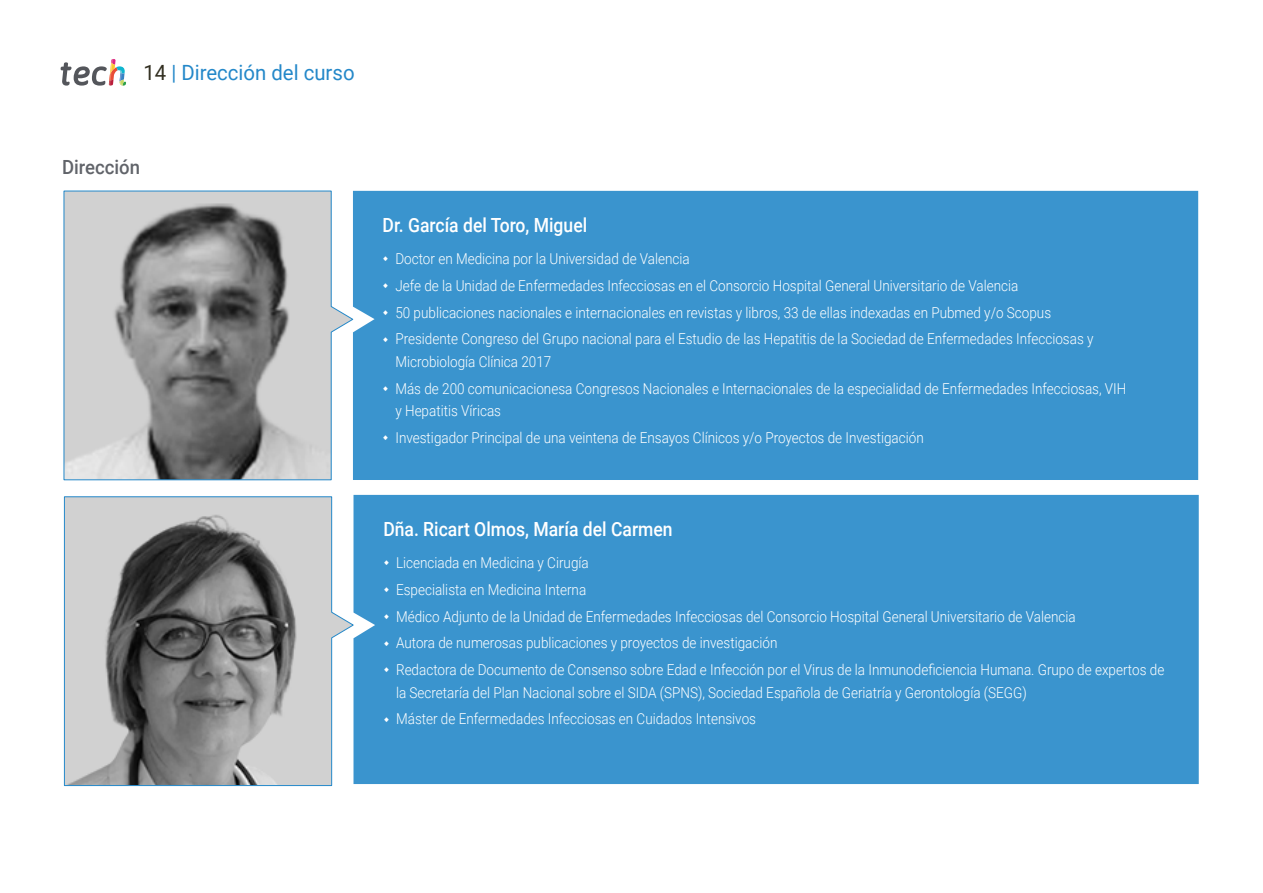
<style>
.page{position:relative;width:1263px;height:893px;background:#fff}
.page>*{position:absolute;margin:0;border:0;box-sizing:border-box;transform-origin:0 0}
.t1{font:21px "Roboto";color:#2488c9}
.t2{font:500 19.5px "Roboto";color:#fff;scale:.9 1}
.t3{font:500 19.5px "Roboto";color:#61646a;scale:.95 1}
.t4{font:300 15px/26.7px "Roboto";color:#fff;scale:.9 1}
.s1{color:#312e20}
</style>
<div class="page">
<svg style="left:61px;top:59px;width:65px;height:27px"></svg>
<div style="left:353px;top:191px;width:845px;height:289px;background:#3a94ce"></div>
<div style="left:353px;top:495px;width:846px;height:289px;background:#3a94ce"></div>
<svg style="left:64px;top:191px;width:289px;height:289px"></svg>
<svg style="left:64px;top:496px;width:290px;height:290px"></svg>
<svg style="left:384px;top:256px;width:4px;height:5px"></svg>
<svg style="left:384px;top:283px;width:4px;height:5px"></svg>
<svg style="left:384px;top:310px;width:4px;height:5px"></svg>
<svg style="left:384px;top:337px;width:4px;height:5px"></svg>
<svg style="left:384px;top:386px;width:4px;height:5px"></svg>
<svg style="left:384px;top:435px;width:4px;height:5px"></svg>
<svg style="left:384px;top:560px;width:5px;height:5px"></svg>
<svg style="left:384px;top:587px;width:5px;height:5px"></svg>
<svg style="left:384px;top:614px;width:5px;height:5px"></svg>
<svg style="left:384px;top:641px;width:5px;height:5px"></svg>
<svg style="left:384px;top:667px;width:5px;height:5px"></svg>
<svg style="left:384px;top:717px;width:5px;height:5px"></svg>
<h1 class="t1" style="left:144px;top:57px;width:213px"><span class="s1">14</span> | Dirección del curso</h1>
<h2 class="t3" style="left:62px;top:153px;width:84px">Dirección</h2>
<h2 class="t2" style="left:383px;top:212px;width:229px">Dr. García del Toro, Miguel</h2>
<p class="t4" style="left:395px;top:245px;width:777px">Doctor en Medicina por la Universidad de Valencia<br>Jefe de la Unidad de Enfermedades Infecciosas en el Consorcio Hospital General Universitario de Valencia<br>50 publicaciones nacionales e internacionales en revistas y libros, 33 de ellas indexadas en Pubmed y/o Scopus Presidente Congreso del Grupo nacional para el Estudio de las Hepatitis de la Sociedad de Enfermedades Infecciosas y</p>
<p class="t4" style="left:395px;top:347px;width:814px">Microbiología Clínica 2017<br>Más de 200 comunicacionesa Congresos Nacionales e Internacionales de la especialidad de Enfermedades Infecciosas, VIH</p>
<p class="t4" style="left:395px;top:397px;width:589px">y Hepatitis Víricas<br>Investigador Principal de una veintena de Ensayos Clínicos y/o Proyectos de Investigación</p>
<h2 class="t2" style="left:383px;top:516px;width:323px">Dña. Ricart Olmos, María del Carmen</h2>
<p class="t4" style="left:396px;top:549px;width:855px">Licenciada en Medicina y Cirugía<br>Especialista en Medicina Interna<br>Médico Adjunto de la Unidad de Enfermedades Infecciosas del Consorcio Hospital General Universitario de Valencia<br>Autora de numerosas publicaciones y proyectos de investigación<br>Redactora de Documento de Consenso sobre Edad e Infección por el Virus de la Inmunodeficiencia Humana. Grupo de expertos de</p>
<p class="t4" style="left:396px;top:678px;width:702px">la Secretaría del Plan Nacional sobre el SIDA (SPNS), Sociedad Española de Geriatría y Gerontología (SEGG)<br>Máster de Enfermedades Infecciosas en Cuidados Intensivos</p>
</div>
